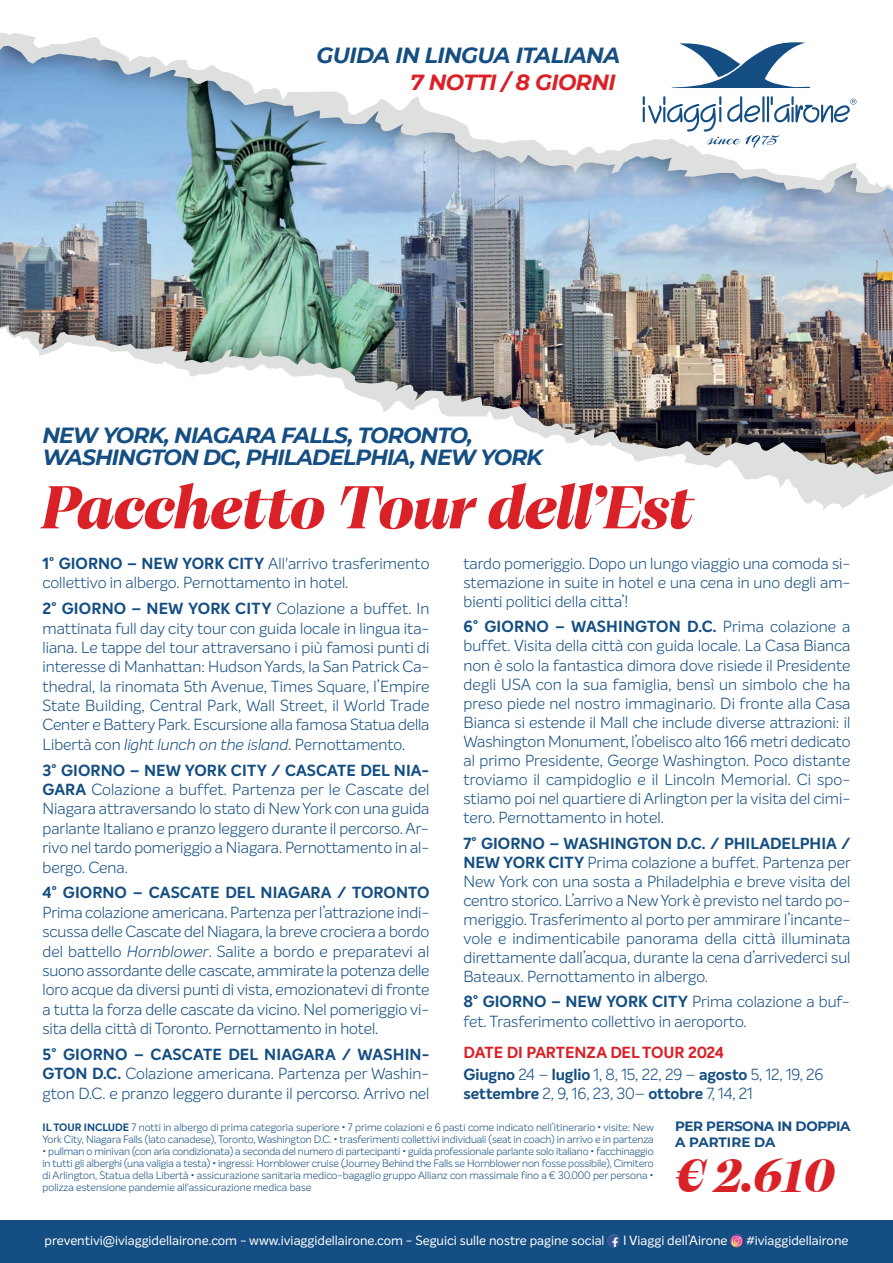
<style>
.page{position:relative;width:893px;height:1263px;background:#fff}
.page>*{position:absolute;margin:0;border:0;box-sizing:border-box;transform-origin:0 0}
.t1{font:61.95px "Cotford Display Bold Italic";letter-spacing:-.005em;color:#da2128}
.t2{font:48px "Cotford Display Bold Italic";color:#da2128}
.t3{font:italic 700 21.9px/21.8px "Montserrat";letter-spacing:-.04em;color:#144e82}
.t4{font:italic 700 21.9px "Montserrat";letter-spacing:-.025em;color:#da2128}
.t5{font:300 15.75px/19.4px "Intelo";color:#144e82;text-align:justify}
.t6{font:700 15.75px "Intelo";letter-spacing:.005em;color:#144e82}
.t7{font:700 13.5px/16.2px "Montserrat";letter-spacing:-.025em;color:#144e82}
.t8{font:13.05px "Intelo";color:#fff}
.t9{font:300 10.5px/12px "Intelo";letter-spacing:-.005em;color:#144e82}
.s1{font-weight:700}
.s2{font-style:italic}
.s3{font-weight:700;color:#da2128}
</style>
<div class="page">
<img style="left:0;top:201px;width:893px;height:49px">
<svg style="left:0;top:32px;width:893px;height:169px"></svg>
<svg style="left:670px;top:42px;width:142px;height:46px"></svg>
<svg style="left:643px;top:96px;width:213px;height:52px"></svg>
<img style="left:0;top:250px;width:893px;height:75px">
<img style="left:0;top:325px;width:893px;height:185px">
<div style="left:0;top:1220px;width:893px;height:43px;background:#144e82"></div>
<svg style="left:607px;top:1234px;width:13px;height:13px"></svg>
<svg style="left:730px;top:1234px;width:13px;height:13px"></svg>
<h3 class="t3" style="left:317px;top:44px;width:305px">GUIDA IN LINGUA ITALIANA</h3>
<h3 class="t4" style="left:410px;top:69px;width:207px">7 NOTTI / 8 GIORNI</h3>
<h3 class="t3" style="left:42px;top:424px;width:502px">NEW YORK, NIAGARA FALLS, TORONTO,<br>WASHINGTON DC, PHILADELPHIA, NEW YORK</h3>
<h1 class="t1" style="left:42px;top:482px;width:652px">Pacchetto Tour dell’Est</h1>
<p class="t5" style="left:43px;top:555px;width:388px"><span class="s1">1° GIORNO – NEW YORK CITY</span> All'arrivo trasferimento collettivo in albergo. Pernottamento in hotel.</p>
<p class="t5" style="left:43px;top:600px;width:388px"><span class="s1">2° GIORNO – NEW YORK CITY</span> Colazione a buffet. In mattinata full day city tour con guida locale in lingua ita&shy;liana. Le tappe del tour attraversano i più famosi punti di interesse di Manhattan: Hudson Yards, la San Patrick Ca&shy;thedral, la rinomata 5th Avenue, Times Square, l’Empire State Building, Central Park, Wall Street, il World Trade Center e Battery Park. Escursione alla famosa Statua della Libertà con <span class="s2">light lunch on the island</span>. Pernottamento.</p>
<p class="t5" style="left:43px;top:761px;width:388px"><span class="s1">3° GIORNO – NEW YORK CITY / CASCATE DEL NIA-GARA</span> Colazione a buffet. Partenza per le Cascate del Niagara attraversando lo stato di New York con una guida parlante Italiano e pranzo leggero durante il percorso. Ar&shy;rivo nel tardo pomeriggio a Niagara. Pernottamento in al&shy;bergo. Cena.</p>
<p class="t6" style="left:43px;top:886px;width:388px">4° GIORNO – CASCATE DEL NIAGARA / TORONTO</p>
<p class="t5" style="left:43px;top:904px;width:388px">Prima colazione americana. Partenza per l’attrazione indi&shy;scussa delle Cascate del Niagara, la breve crociera a bordo del battello <span class="s2">Hornblower</span>. Salite a bordo e preparatevi al suono assordante delle cascate, ammirate la potenza delle loro acque da diversi punti di vista, emozionatevi di fronte a tutta la forza delle cascate da vicino. Nel pomeriggio vi&shy;sita della città di Toronto. Pernottamento in hotel.</p>
<p class="t5" style="left:43px;top:1046px;width:388px"><span class="s1">5° GIORNO – CASCATE DEL NIAGARA / WASHIN-GTON D.C.</span> Colazione americana. Partenza per Washin&shy;gton D.C. e pranzo leggero durante il percorso. Arrivo nel</p>
<p class="t5" style="left:463px;top:555px;width:388px">tardo pomeriggio. Dopo un lungo viaggio una comoda si&shy;stemazione in suite in hotel e una cena in uno degli am&shy;bienti politici della citta’!</p>
<p class="t5" style="left:463px;top:618px;width:388px"><span class="s1">6° GIORNO – WASHINGTON D.C.</span> Prima colazione a buffet. Visita della città con guida locale. La Casa Bianca non è solo la fantastica dimora dove risiede il Presidente degli USA con la sua famiglia, bensì un simbolo che ha preso piede nel nostro immaginario. Di fronte alla Casa Bianca si estende il Mall che include diverse attrazioni: il Washington Monument, l’obelisco alto 166 metri dedicato al primo Presidente, George Washington. Poco distante troviamo il campidoglio e il Lincoln Memorial. Ci spo&shy;stiamo poi nel quartiere di Arlington per la visita del cimi&shy;tero. Pernottamento in hotel.</p>
<p class="t5" style="left:463px;top:834px;width:389px"><span class="s1">7° GIORNO – WASHINGTON D.C. / PHILADELPHIA / NEW YORK CITY</span> Prima colazione a buffet. Partenza per New York con una sosta a Philadelphia e breve visita del centro storico. L’arrivo a New York è previsto nel tardo po&shy;meriggio. Trasferimento al porto per ammirare l’incante&shy;vole e indimenticabile panorama della città illuminata direttamente dall’acqua, durante la cena d’arrivederci sul Bateaux. Pernottamento in albergo.</p>
<p class="t5" style="left:463px;top:993px;width:388px"><span class="s1">8° GIORNO – NEW YORK CITY</span> Prima colazione a buf&shy;fet. Trasferimento collettivo in aeroporto.</p>
<p class="t5" style="left:463px;top:1043px;width:362px;line-height:21.1px"><span class="s3">DATE DI PARTENZA DEL TOUR 2024<br></span><span class="s1">Giugno</span> 24 – <span class="s1">luglio</span> 1, 8, 15, 22, 29 – <span class="s1">agosto</span> 5, 12, 19, 26</p>
<p class="t5" style="left:463px;top:1084px;width:291px"><span class="s1">settembre</span> 2, 9, 16, 23, 30– <span class="s1">ottobre</span> 7, 14, 21</p>
<p class="t9" style="left:43px;top:1122px;width:613px"><span class="s1">IL TOUR INCLUDE</span> 7 notti in albergo di prima categoria superiore • 7 prime colazioni e 6 pasti come indicato nell’itinerario • visite: New<br>York City, Niagara Falls (lato canadese), Toronto, Washington D.C. • trasferimenti collettivi individuali (seat in coach) in arrivo e in partenza</p>
<p class="t9" style="left:43px;top:1146px;width:613px;text-align:justify">• pullman o minivan (con aria condizionata) a seconda del numero di partecipanti • guida professionale parlante solo italiano • facchinaggio in tutti gli alberghi (una valigia a testa) • ingressi: Hornblower cruise (Journey Behind the Falls se Hornblower non fosse possibile), Cimitero di Arlington, Statua della Libertà • assicurazione sanitaria medico-bagaglio gruppo Allianz con massimale fino a € 30.000 per persona • polizza estensione pandemie all'assicurazione medica base</p>
<p class="t7" style="left:675px;top:1118px;width:177px">PER PERSONA IN DOPPIA<br>A PARTIRE DA</p>
<h2 class="t2" style="left:675px;top:1155px;width:161px">€ 2.610</h2>
<p class="t8" style="left:45px;top:1234px;width:562px">preventivi@iviaggidellairone.com - www.iviaggidellairone.com - Seguici sulle nostre pagine social</p>
<p class="t8" style="left:623px;top:1234px;width:106px">I Viaggi dell’Airone</p>
<p class="t8" style="left:746px;top:1234px;width:104px">#iviaggidellairone</p>
</div>
